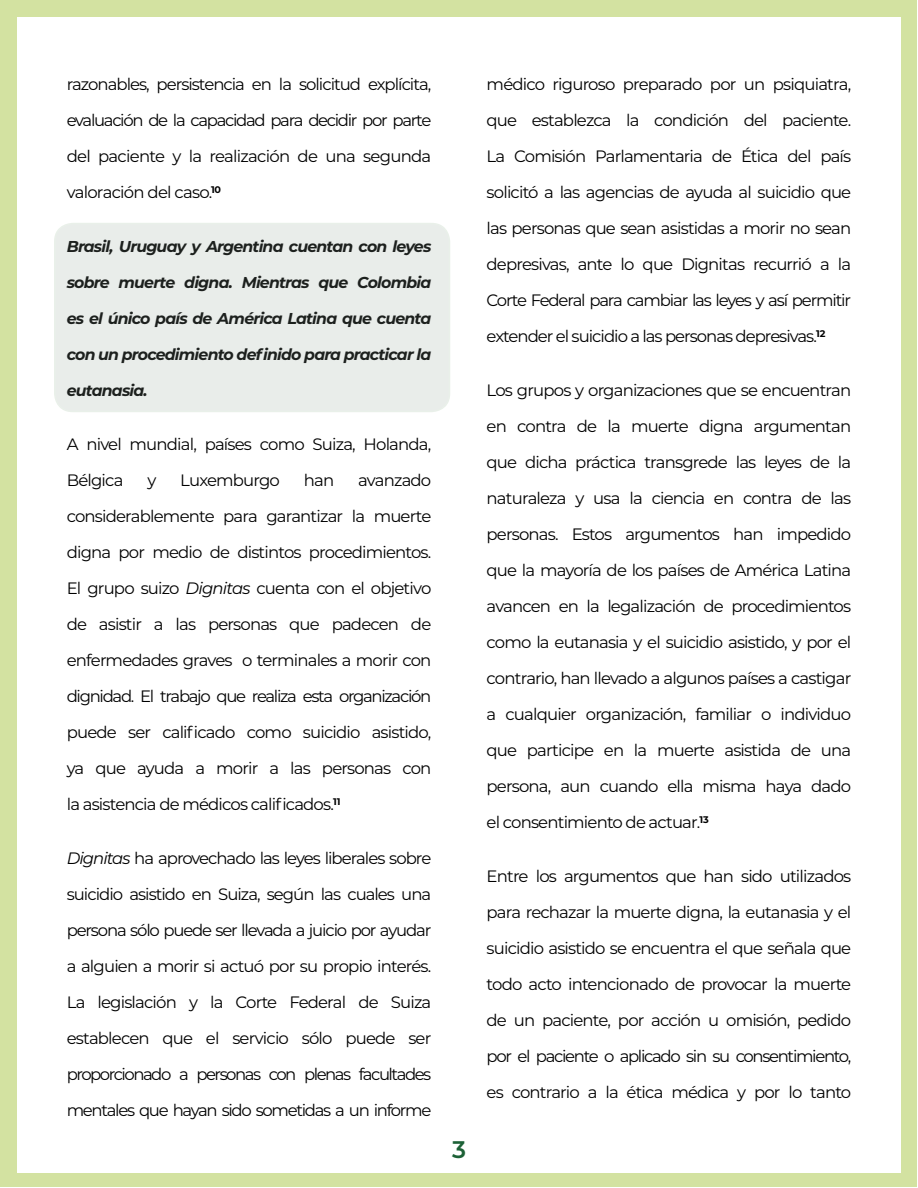
<style>
.page{position:relative;width:918px;height:1188px;background:#fff}
.page>*{position:absolute;margin:0;border:0;box-sizing:border-box;transform-origin:0 0}
.t1{font:600 24px "Montserrat";color:#1c6136}
.Texto_CEIGB{font:16.5px/36px "Montserrat";letter-spacing:-.05em;color:#000;text-align:justify}
.Texto_CEIGB-2{font:italic 700 15.75px "Montserrat";letter-spacing:-.05em;color:#000}
.s1{font-style:italic}
</style>
<div class="page">
<div style="left:1px;top:1px;width:916px;height:1186px;background:#d3e2a1"></div>
<div style="left:17px;top:17px;width:884px;height:1155px;background:#fff"></div>
<div style="left:55px;top:224px;width:394px;height:187px;background:#e9edea;border-radius:18px"></div>
<div style="left:54px;top:223px;width:396px;height:189px;border:2px solid #92b792;border-radius:18px"></div>
<p class="Texto_CEIGB" style="left:67px;top:66px;width:366px">razonables, persistencia en la solicitud explícita, evaluación de la capacidad para decidir por parte del paciente y la realización de una segunda valoración del caso.<sup>10</sup></p>
<p class="Texto_CEIGB-2" style="left:67px;top:235px;width:366px">Brasil, Uruguay y Argentina cuentan con leyes</p>
<p class="Texto_CEIGB-2" style="left:67px;top:271px;width:366px">sobre muerte digna. Mientras que Colombia</p>
<p class="Texto_CEIGB-2" style="left:67px;top:307px;width:366px">es el único país de América Latina que cuenta</p>
<p class="Texto_CEIGB-2" style="left:67px;top:343px;width:366px">con un procedimiento definido para practicar la</p>
<p class="Texto_CEIGB-2" style="left:67px;top:379px;width:83px">eutanasia.</p>
<p class="Texto_CEIGB" style="left:67px;top:426px;width:366px">A nivel mundial, países como Suiza, Holanda,<br>Bélgica</p>
<p class="Texto_CEIGB" style="left:67px;top:462px;width:366px;text-indent:291px">avanzado considerablemente para garantizar la muerte digna por medio de distintos procedimientos.<br>El grupo suizo <span class="s1">Dignitas</span> cuenta con el objetivo de asistir a las personas que padecen de enfermedades graves o terminales a morir con dignidad. El trabajo que realiza esta organización puede ser calificado como suicidio asistido, ya que ayuda a morir a las personas con la asistencia de médicos calificados.<sup>11</sup></p>
<p class="Texto_CEIGB" style="left:147px;top:462px;width:10px">y</p>
<p class="Texto_CEIGB" style="left:180px;top:462px;width:101px">Luxemburgo</p>
<p class="Texto_CEIGB" style="left:304px;top:462px;width:32px">han</p>
<p class="Texto_CEIGB" style="left:67px;top:840px;width:366px"><span class="s1">Dignitas</span> ha aprovechado las leyes liberales sobre suicidio asistido en Suiza, según las cuales una persona sólo puede ser llevada a juicio por ayudar a alguien a morir si actuó por su propio interés.<br>La legislación y la Corte Federal de Suiza establecen que el servicio sólo puede ser proporcionado a personas con plenas facultades mentales que hayan sido sometidas a un informe</p>
<h1 class="t1" style="left:452px;top:1133px;width:15px">3</h1>
<p class="Texto_CEIGB" style="left:487px;top:66px;width:366px">médico riguroso preparado por un psiquiatra, que establezca la condición del paciente.<br>La Comisión Parlamentaria de Ética del país solicitó a las agencias de ayuda al suicidio que las personas que sean asistidas a morir no sean depresivas, ante lo que Dignitas recurrió a la Corte Federal para cambiar las leyes y así permitir extender el suicidio a las personas depresivas.<sup>12</sup></p>
<p class="Texto_CEIGB" style="left:487px;top:372px;width:366px">Los grupos y organizaciones que se encuentran en contra de la muerte digna argumentan que dicha práctica transgrede las leyes de la naturaleza y usa la ciencia en contra de las personas. Estos argumentos han impedido que la mayoría de los países de América Latina avancen en la legalización de procedimientos como la eutanasia y el suicidio asistido, y por el contrario, han llevado a algunos países a castigar a cualquier organización, familiar o individuo que participe en la muerte asistida de una persona, aun cuando ella misma haya dado el consentimiento de actuar.<sup>13</sup></p>
<p class="Texto_CEIGB" style="left:487px;top:858px;width:366px">Entre los argumentos que han sido utilizados para rechazar la muerte digna, la eutanasia y el suicidio asistido se encuentra el que señala que todo acto intencionado de provocar la muerte de un paciente, por acción u omisión, pedido por el paciente o aplicado sin su consentimiento, es contrario a la ética médica y por lo tanto</p>
</div>
